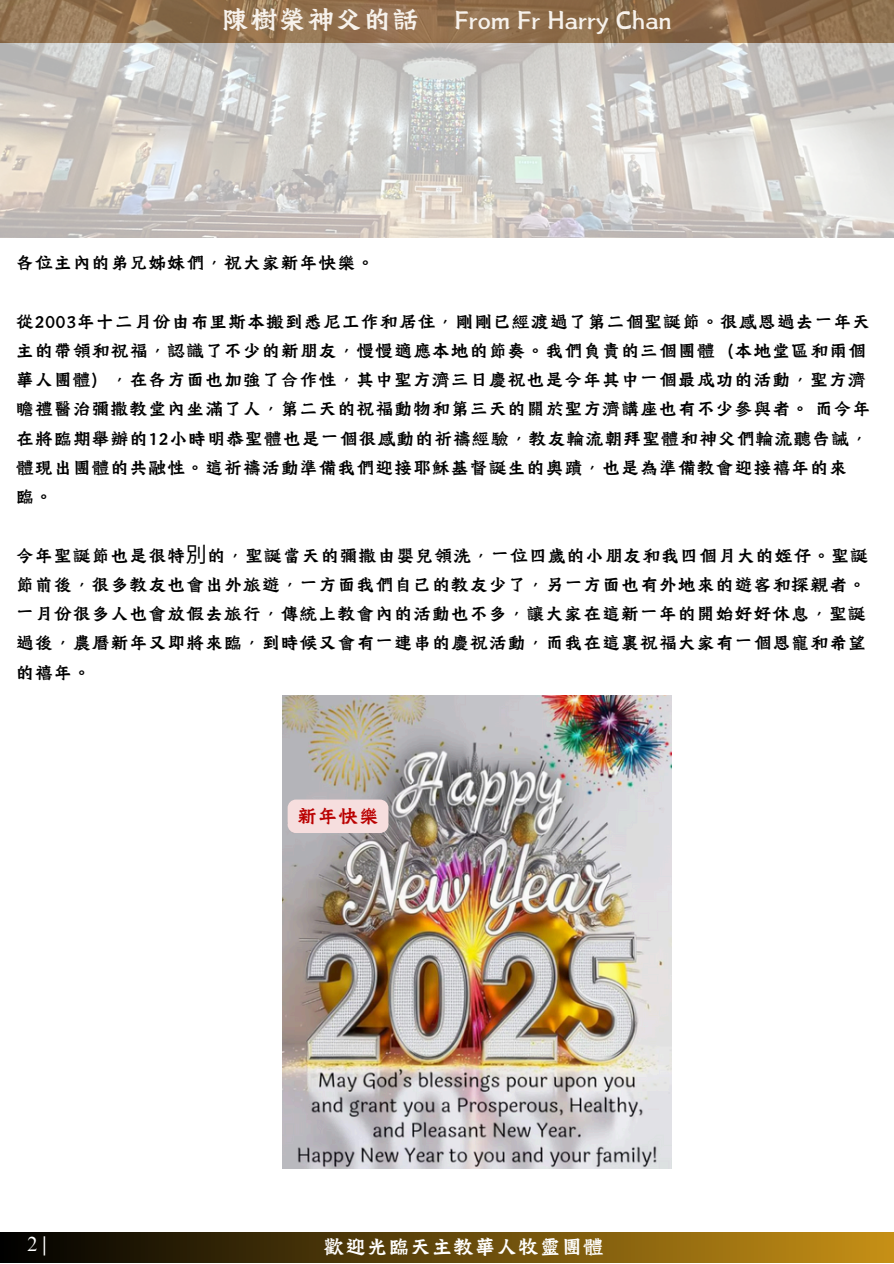
<style>
.page{position:relative;width:894px;height:1264px;background:#fff}
.page>*{position:absolute;margin:0;border:0;box-sizing:border-box;transform-origin:0 0}
.t1{font:31.5px "Canva Tide Kaplan HK";color:#f7f2ec}
.t2{font:24px "Canva Tide Kaplan HK";color:#fff}
.t3{font:22.95px "Canva Tide Kaplan HK";color:#ba0000}
.t4{font:21px/29.2px "Canva Tide Kaplan HK";color:#000}
.t5{font:20.4px "Times NRMT Pro";color:#fff}
.s1{font-family:"Noto Sans CJ Ksc"}
</style>
<div class="page">
<div style="left:0;top:1232px;width:893px;height:30px;background:linear-gradient(to right,#000,#c69016)"></div>
<img style="left:0;top:0;width:893px;height:237px">
<img style="left:282px;top:695px;width:389px;height:473px">
<div style="left:287px;top:799px;width:101px;height:34px;background:#f6dede"></div>
<p class="t1" style="left:221px;top:2px;width:451px">陳樹榮神父的話 From Fr Harry Chan</p>
<p class="t4" style="left:16px;top:247px;width:361px">各位主內的弟兄姊妹們，祝大家新年快樂。</p>
<h1 class="t4" style="left:16px;top:306px;width:856px">從2003年十二月份由布里斯本搬到悉尼工作和居住，剛剛已經渡過了第二個聖誕節。很感恩過去一年天主的帶領和祝福，認識了不少的新朋友，慢慢適應本地的節奏。我們負責的三個團體（本地堂區和兩個華人團體），在各方面也加強了合作性，其中聖方濟三日慶祝也是今年其中一個最成功的活動，聖方濟瞻禮醫治彌撒教堂內坐滿了人，第二天的祝福動物和第三天的關於聖方濟講座也有不少參與者。而今年在將臨期舉辦的12小時明恭聖體也是一個很感動的祈禱經驗，教友輪流朝拜聖體和神父們輪流聽告誡，體現出團體的共融性。這祈禱活動準備我們迎接耶穌基督誕生的奧蹟，也是為準備教會迎接禧年的來臨。</h1>
<p class="t4" style="left:16px;top:540px;width:854px;text-align:justify">今年聖誕節也是很特<span class="s1">別</span>的，聖誕當天的彌撒由嬰兒領洗，一位四歲的小朋友和我四個月大的姪仔。聖誕節前後，很多教友也會出外旅遊，一方面我們自己的教友少了，另一方面也有外地來的遊客和探親者。一月份很多人也會放假去旅行，傳統上教會內的活動也不多，讓大家在這新一年的開始好好休息，聖誕過後，農曆新年又即將來臨，到時候又會有一連串的慶祝活動，而我在這裏祝福大家有一個恩寵和希望的禧年。</p>
<p class="t3" style="left:297px;top:802px;width:84px">新年快樂</p>
<p class="t5" style="left:27px;top:1236px;width:21px">2|</p>
<p class="t2" style="left:323px;top:1232px;width:282px">歡迎光臨天主教華人牧靈團體</p>
</div>
